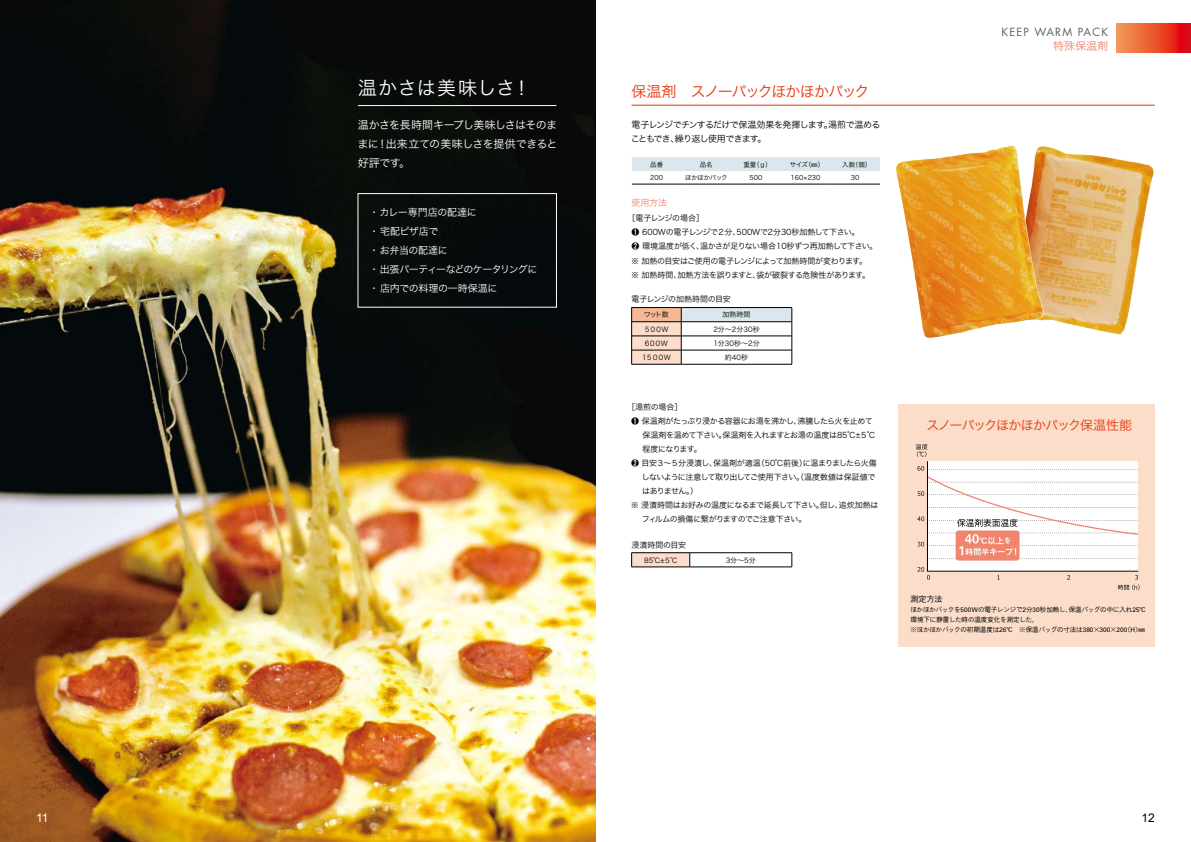
<style>
.page{position:relative;width:1191px;height:842px;background:#fff}
.page>*{position:absolute;margin:0;border:0;box-sizing:border-box;transform-origin:0 0}
.t1{font:19px "Hira Kaku Pro W3";letter-spacing:.025em;color:#fff}
.t2{font:15px "Hira Kaku Pro W3";letter-spacing:-.075em;color:#e8380d}
.t3{font:13px "Hira Kaku Pro W3";letter-spacing:-.075em;color:#e8380d}
.t4{font:12px "Arial";color:#000}
.t5{font:12px "Arial";color:#fff}
.t6{font:11px/19px "Hira Kaku Pro W3";letter-spacing:-.04em;color:#fff;text-align:justify}
.t7{font:11px "Futura Std";letter-spacing:.1em;color:#656464}
.t8{font:11px "Hira Kaku Std W3";color:#ef856d}
.t9{font:10px/19px "Hira Kaku Pro W3";letter-spacing:-.03em;color:#fff}
.t10{font:9px/14px "Hira Kaku Pro W3";letter-spacing:-.075em;color:#000}
.t11{font:9px "Hira Kaku Pro W3";color:#ef856d}
.t12{font:8px/14px "Hira Kaku Pro W3";letter-spacing:-.04em;color:#000}
.t13{font:8px "Hira Kaku Pro W3";letter-spacing:-.07em;color:#000}
.t14{font:8px "Hira Kaku Pro W3";letter-spacing:-.085em;color:#000}
.t15{font:8px "Hira Kaku Pro W3";letter-spacing:-.015em;color:#000}
.t16{font:500 8px "Iwa O Go Pro";color:#000}
.t17{font:7px "Hira Kaku Pro W3";color:#000}
.t18{font:500 6.5px/10px "Iwa O Go Pro";letter-spacing:-.015em;color:#000}
.t19{font:6.5px "Hira Kaku Pro W3";color:#000}
.t20{font:6.5px "Hira Kaku Pro W3";letter-spacing:-.055em;color:#000}
.s1{font-family:"Adobe Myungjo Std";font-weight:500}
</style>
<div class="page">
<img style="left:0;top:0;width:595px;height:842px">
<div style="left:899px;top:404px;width:256px;height:242px;background:#fbddca"></div>
<img style="left:1044px;top:146px;width:110px;height:188px">
<img style="left:896px;top:146px;width:148px;height:192px">
<div style="left:629px;top:101px;width:532px;height:12px;background:#000;opacity:.5"></div>
<hr style="left:631px;top:105px;width:523px;height:1px;background:#e8380d">
<svg style="left:632px;top:157px;width:248px;height:27px"></svg>
<hr style="left:632px;top:184px;width:49px;height:1px;background:#000">
<hr style="left:681px;top:184px;width:50px;height:1px;background:#000">
<hr style="left:731px;top:184px;width:49px;height:1px;background:#000">
<hr style="left:780px;top:184px;width:50px;height:1px;background:#000">
<hr style="left:830px;top:184px;width:50px;height:1px;background:#000">
<hr style="left:631px;top:364px;width:50px;height:1px;background:#000">
<hr style="left:681px;top:364px;width:111px;height:1px;background:#000">
<hr style="left:631px;top:307px;width:50px;height:1px;background:#000">
<hr style="left:681px;top:307px;width:111px;height:1px;background:#000">
<svg style="left:631px;top:308px;width:161px;height:56px"></svg>
<hr style="left:632px;top:350px;width:49px;height:1px;background:#000">
<hr style="left:681px;top:350px;width:110px;height:1px;background:#000">
<svg style="left:1116px;top:24px;width:75px;height:28px;background:#e9512e"></svg>
<div style="left:355px;top:101px;width:208px;height:13px;background:#000;opacity:.5"></div>
<hr style="left:358px;top:105px;width:198px;height:1px;background:#fff">
<div style="left:631px;top:553px;width:59px;height:14px;background:#fbddca"></div>
<hr style="left:631px;top:552px;width:59px;height:1px;background:#000">
<svg style="left:631px;top:553px;width:1px;height:14px"></svg>
<hr style="left:690px;top:552px;width:102px;height:1px;background:#000">
<svg style="left:791px;top:553px;width:1px;height:14px"></svg>
<svg style="left:689px;top:553px;width:1px;height:14px"></svg>
<hr style="left:631px;top:567px;width:59px;height:1px;background:#000">
<hr style="left:690px;top:567px;width:102px;height:1px;background:#000">
<div style="left:358px;top:193px;width:199px;height:114px;border:1px solid #fff"></div>
<svg style="left:915px;top:444px;width:224px;height:146px"></svg>
<h3 class="t5" style="left:36px;top:809px;width:14px">11</h3>
<h1 class="t1" style="left:358px;top:71px;width:175px">温かさは美味しさ！</h1>
<h3 class="t6" style="left:357px;top:115px;width:201px">温かさを長時間キープし美味しさはそのままに！出来立ての美味しさを提供できると好評です。</h3>
<p class="t9" style="left:369px;top:202px;width:170px">・ カレー専門店の配達に<br>・ 宅配ピザ店で<br>・ お弁当の配達に<br>・ 出張パーティーなどのケータリングに・ 店内での料理の一時保温に</p>
<h2 class="t2" style="left:631px;top:78px;width:239px">保温剤　スノーパックほかほかパック</h2>
<p class="t10" style="left:631px;top:117px;width:251px">電子レンジでチンするだけで保温効果を発揮します。湯煎で温めることもでき、繰り返し使用できます。</p>
<p class="t19" style="left:650px;top:158px;width:14px">品番</p>
<p class="t19" style="left:700px;top:158px;width:14px">品名</p>
<p class="t19" style="left:743px;top:158px;width:30px">重量（ｇ）</p>
<p class="t19" style="left:790px;top:158px;width:36px">サイズ（㎜）</p>
<p class="t19" style="left:842px;top:158px;width:31px">入数（個）</p>
<p class="t19" style="left:650px;top:172px;width:14px">200</p>
<p class="t20" style="left:685px;top:172px;width:44px">ほかほかパック</p>
<p class="t19" style="left:749px;top:172px;width:14px">500</p>
<p class="t19" style="left:790px;top:172px;width:31px">160×230</p>
<p class="t19" style="left:851px;top:172px;width:10px">30</p>
<p class="t11" style="left:631px;top:195px;width:37px">使用方法</p>
<p class="t12" style="left:631px;top:211px;width:248px;text-indent:-4px">［電子レンジの場合］<br><span class="s1">➊</span> 600Wの電子レンジで２分、500Wで2分30秒加熱して下さい。<br><span class="s1">➋</span> 環境温度が低く、温かさが足りない場合10秒ずつ再加熱して下さい。※ 加熱の目安はご使用の電子レンジによって加熱時間が変わります。<br>※ 加熱時間、加熱方法を誤りますと、袋が破裂する危険性があります。</p>
<p class="t12" style="left:631px;top:292px;width:101px">電子レンジの加熱時間の目安</p>
<p class="t17" style="left:644px;top:308px;width:26px">ワット数</p>
<p class="t17" style="left:722px;top:308px;width:29px">加熱時間</p>
<p class="t17" style="left:643px;top:323px;width:26px">５００W</p>
<p class="t17" style="left:713px;top:323px;width:48px">2分～2分30秒</p>
<p class="t17" style="left:645px;top:337px;width:25px">6００W</p>
<p class="t17" style="left:713px;top:337px;width:48px">1分30秒～2分</p>
<p class="t17" style="left:642px;top:351px;width:30px">1５００W</p>
<p class="t17" style="left:725px;top:351px;width:25px">約40秒</p>
<p class="t12" style="left:627px;top:399px;width:57px">［湯煎の場合］</p>
<p class="t12" style="left:631px;top:413px;width:243px"><span class="s1">➊</span> 保温剤がたっぷり浸かる容器にお湯を沸かし、沸騰したら火を止めて</p>
<p class="t12" style="left:642px;top:427px;width:234px">保温剤を温めて下さい。保温剤を入れますとお湯の温度は85℃±５℃</p>
<p class="t14" style="left:642px;top:442px;width:61px">程度になります。</p>
<p class="t12" style="left:631px;top:455px;width:247px"><span class="s1">➋</span> 目安３～５分浸漬し、保温剤が適温（50℃前後）に温まりましたら火傷</p>
<p class="t12" style="left:642px;top:469px;width:235px">しないように注意して取り出してご使用下さい。（温度数値は保証値で</p>
<p class="t12" style="left:642px;top:483px;width:57px">はありません。）</p>
<p class="t12" style="left:631px;top:497px;width:249px">※ 浸漬時間はお好みの温度になるまで延長して下さい。但し、追炊加熱は</p>
<p class="t13" style="left:642px;top:512px;width:166px">フィルムの損傷に繋がりますのでご注意下さい。</p>
<p class="t17" style="left:644px;top:554px;width:35px">85℃±５℃</p>
<p class="t17" style="left:725px;top:554px;width:32px">3分～5分</p>
<p class="t15" style="left:631px;top:537px;width:56px">浸漬時間の目安</p>
<h3 class="t7" style="left:1001px;top:25px;width:108px">KEEP WARM PACK</h3>
<h3 class="t8" style="left:1053px;top:37px;width:56px">特殊保温剤</h3>
<h3 class="t3" style="left:926px;top:413px;width:207px">スノーパックほかほかパック保温性能</h3>
<p class="t16" style="left:910px;top:594px;width:33px">測定方法</p>
<p class="t18" style="left:910px;top:604px;width:237px">ほかほかパックを500Wの電子レンジで2分30秒加熱し、保温バッグの中に入れ25℃環境下に静置した時の温度変化を測定した。<br>※ほかほかパックの初期温度は26℃　※保温バッグの寸法は380×300×200（H）㎜</p>
<h3 class="t4" style="left:1141px;top:809px;width:15px">12</h3>
</div>
